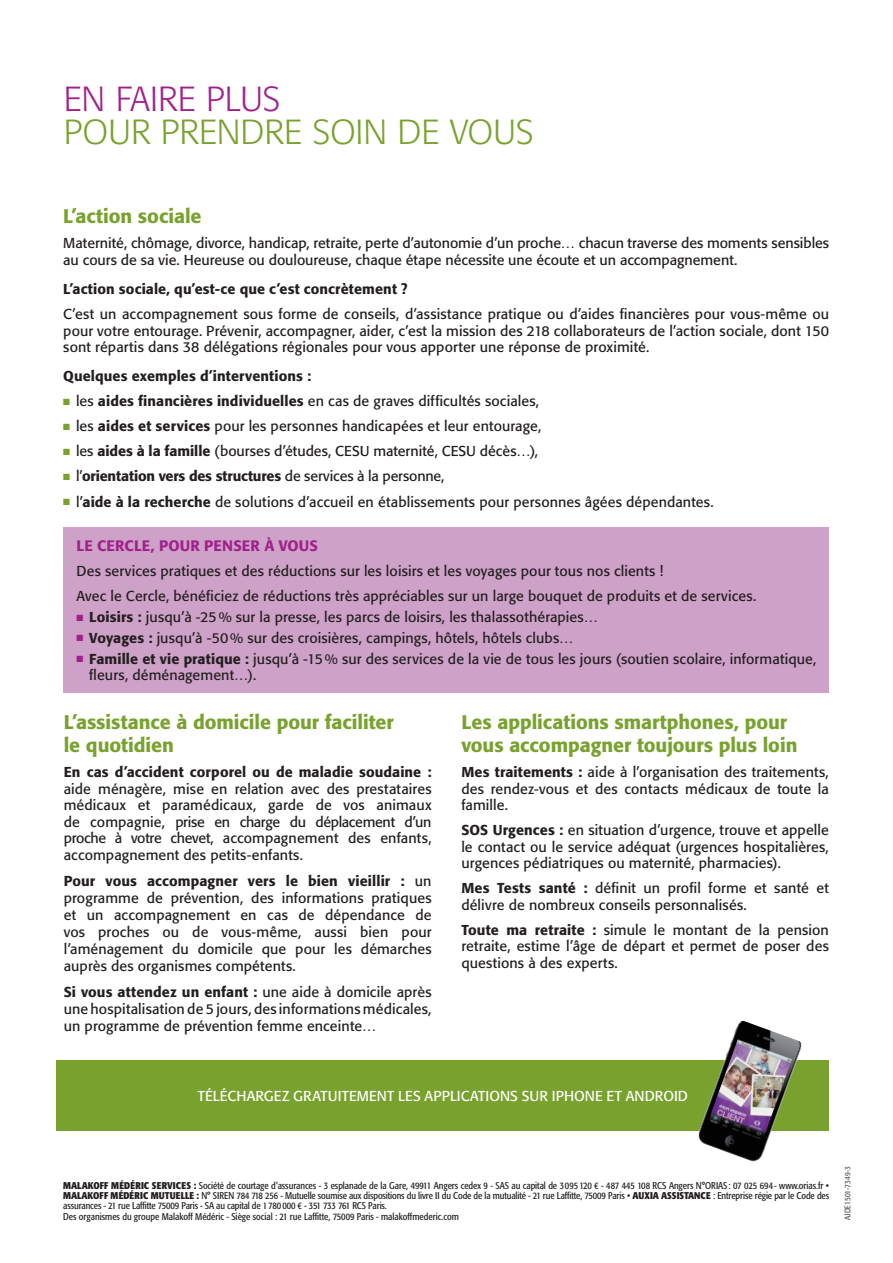
<style>
.page{position:relative;width:893px;height:1263px;background:#fff}
.page>*{position:absolute;margin:0;border:0;box-sizing:border-box;transform-origin:0 0}
.t1{font:300 34.5px "Formata Std";color:#78a22d}
.t2{font:300 34.5px "Formata Std";letter-spacing:-.005em;color:#a0218c}
.t3{font:500 19.5px/23.4px "Formata Std";letter-spacing:-.005em;color:#78a22d}
.t4{font:500 15px "Formata Std";letter-spacing:.015em;color:#a0218c}
.t5{font:14.25px/16.5px "Formata Std";letter-spacing:.005em;color:#231f20;text-align:justify}
.t6{font:500 14.25px "Formata Std";letter-spacing:.005em;color:#231f20}
.t7{font:14.25px "Formata Std";letter-spacing:.005em;color:#fff}
.t8{font:condensed 9.75px/9.8px "Formata";color:#231f20;text-align:justify}
.t9{font:condensed 8.25px "Formata Std";color:#57585a}
.s1{color:#78a22d}
.s2{font-weight:500}
.s3{font-weight:400}
.s4{color:#a0218c}
.s5{font-weight:700}
</style>
<div class="page">
<div style="left:57px;top:1060px;width:772px;height:71px;background:#78a22d"></div>
<img style="left:698px;top:1020px;width:104px;height:142px">
<div style="left:64px;top:527px;width:765px;height:166px;background:#cea1c8"></div>
<h1 class="t2" style="left:64px;top:79px;width:218px">EN FAIRE PLUS</h1>
<h1 class="t1" style="left:64px;top:112px;width:471px">POUR PRENDRE SOIN DE VOUS</h1>
<h2 class="t3" style="left:63px;top:205px;width:140px">L’action sociale</h2>
<p class="t5" style="left:63px;top:235px;width:767px">Maternité, chômage, divorce, handicap, retraite, perte d’autonomie d’un proche… chacun traverse des moments sensibles au cours de sa vie. Heureuse ou douloureuse, chaque étape nécessite une écoute et un accompagnement.</p>
<p class="t6" style="left:63px;top:280px;width:346px">L’action sociale, qu’est-ce que c’est concrètement ?</p>
<p class="t5" style="left:63px;top:306px;width:767px">C’est un accompagnement sous forme de conseils, d’assistance pratique ou d’aides financières pour vous-même ou pour votre entourage. Prévenir, accompagner, aider, c’est la mission des 218 collaborateurs de l’action sociale, dont 150 sont répartis dans 38 délégations régionales pour vous apporter une réponse de proximité.</p>
<p class="t6" style="left:63px;top:368px;width:250px">Quelques exemples d’interventions :</p>
<p class="t5" style="left:63px;top:393px;width:477px"><span class="s1">■</span> les <span class="s2">aides financières individuelles</span> en cas de graves difficultés sociales,</p>
<p class="t5" style="left:63px;top:418px;width:480px"><span class="s1">■</span> les <span class="s2">aides et services</span> pour les personnes handicapées et leur entourage,</p>
<p class="t5" style="left:63px;top:443px;width:476px"><span class="s1">■</span> les <span class="s2">aides à la famille</span> (bourses d’études, CESU maternité, CESU décès…),</p>
<p class="t6" style="left:63px;top:468px;width:383px"><span class="s1">■</span> <span class="s3">l’</span>orientation vers des structures <span class="s3">de services à la personne,</span></p>
<p class="t5" style="left:63px;top:494px;width:652px"><span class="s1">■</span> l’<span class="s2">aide à la recherche</span> de solutions d’accueil en établissements pour personnes âgées dépendantes.</p>
<p class="t4" style="left:77px;top:537px;width:243px">LE CERCLE, POUR PENSER À VOUS</p>
<p class="t5" style="left:77px;top:559px;width:681px;line-height:25px">Des services pratiques et des réductions sur les loisirs et les voyages pour tous nos clients !<br>Avec le Cercle, bénéficiez de réductions très appréciables sur un large bouquet de produits et de services.</p>
<p class="t5" style="left:77px;top:609px;width:523px"><span class="s4">■</span> <span class="s2">Loisirs :</span> jusqu’à -25% sur la presse, les parcs de loisirs, les thalassothérapies…</p>
<p class="t5" style="left:77px;top:629px;width:498px"><span class="s4">■</span> <span class="s2">Voyages :</span> jusqu’à -50% sur des croisières, campings, hôtels, hôtels clubs…</p>
<p class="t5" style="left:89px;top:650px;width:729px;text-indent:-13px"><span class="s4">■</span> <span class="s2">Famille et vie pratique :</span> jusqu’à -15% sur des services de la vie de tous les jours (soutien scolaire, informatique, fleurs, déménagement…).</p>
<h2 class="t3" style="left:64px;top:710px;width:332px">L’assistance à domicile pour faciliter le quotidien</h2>
<p class="t6" style="left:64px;top:763px;width:369px">En cas d’accident corporel ou de maladie soudaine :</p>
<p class="t5" style="left:64px;top:780px;width:369px">aide ménagère, mise en relation avec des prestataires médicaux et paramédicaux, garde de vos animaux de compagnie, prise en charge du déplacement d’un proche à votre chevet, accompagnement des enfants, accompagnement des petits-enfants.</p>
<p class="t5" style="left:64px;top:872px;width:369px;line-height:17.1px"><span class="s2">Pour vous accompagner vers le bien vieillir :</span> un programme de prévention, des informations pratiques et un accompagnement en cas de dépendance de vos proches ou de vous-même, aussi bien pour l’aménagement du domicile que pour les démarches auprès des organismes compétents.</p>
<p class="t5" style="left:64px;top:983px;width:369px;line-height:17.1px"><span class="s2">Si vous attendez un enfant :</span> une aide à domicile après une hospitalisation de 5 jours, des informations médicales, un programme de prévention femme enceinte…</p>
<h2 class="t3" style="left:461px;top:710px;width:338px">Les applications smartphones, pour vous accompagner toujours plus loin</h2>
<p class="t5" style="left:461px;top:764px;width:369px"><span class="s2">Mes traitements :</span> aide à l’organisation des traitements, des rendez-vous et des contacts médicaux de toute la famille.</p>
<p class="t5" style="left:461px;top:822px;width:369px"><span class="s2">SOS Urgences :</span> en situation d’urgence, trouve et appelle le contact ou le service adéquat (urgences hospitalières, urgences pédiatriques ou maternité, pharmacies).</p>
<p class="t5" style="left:461px;top:880px;width:369px"><span class="s2">Mes Tests santé :</span> définit un profil forme et santé et délivre de nombreux conseils personnalisés.</p>
<p class="t5" style="left:461px;top:921px;width:369px"><span class="s2">Toute ma retraite :</span> simule le montant de la pension retraite, estime l’âge de départ et permet de poser des questions à des experts.</p>
<p class="t7" style="left:198px;top:1087px;width:492px">TÉLÉCHARGEZ GRATUITEMENT LES APPLICATIONS SUR IPHONE ET ANDROID</p>
<p class="t8" style="left:63px;top:1181px;width:767px"><span class="s5">MALAKOFF MÉDÉRIC SERVICES :</span> Société de courtage d’assurances - 3 esplanade de la Gare, 49911 Angers cedex 9 - SAS au capital de 3095120 € - 487 445 108 RCS Angers N°ORIAS: 07 025 694- www.orias.fr • <span class="s5">MALAKOFF MÉDÉRIC MUTUELLE :</span> N° SIREN 784 718 256 - Mutuelle soumise aux dispositions du livre II du Code de la mutualité - 21 rue Laffitte, 75009 Paris • <span class="s5">AUXIA ASSISTANCE</span> : Entreprise régie par le Code des assurances - 21 rue Laffitte 75009 Paris - SA au capital de 1780000 € - 351 733 761 RCS Paris.</p>
<p class="t8" style="left:63px;top:1212px;width:397px">Des organismes du groupe Malakoff Médéric - Siège social : 21 rue Laffitte, 75009 Paris - malakoffmederic.com</p>
<p class="t9" style="left:843px;top:1220px;width:56px;rotate:-90deg">AJDE1501-7349-3</p>
</div>
